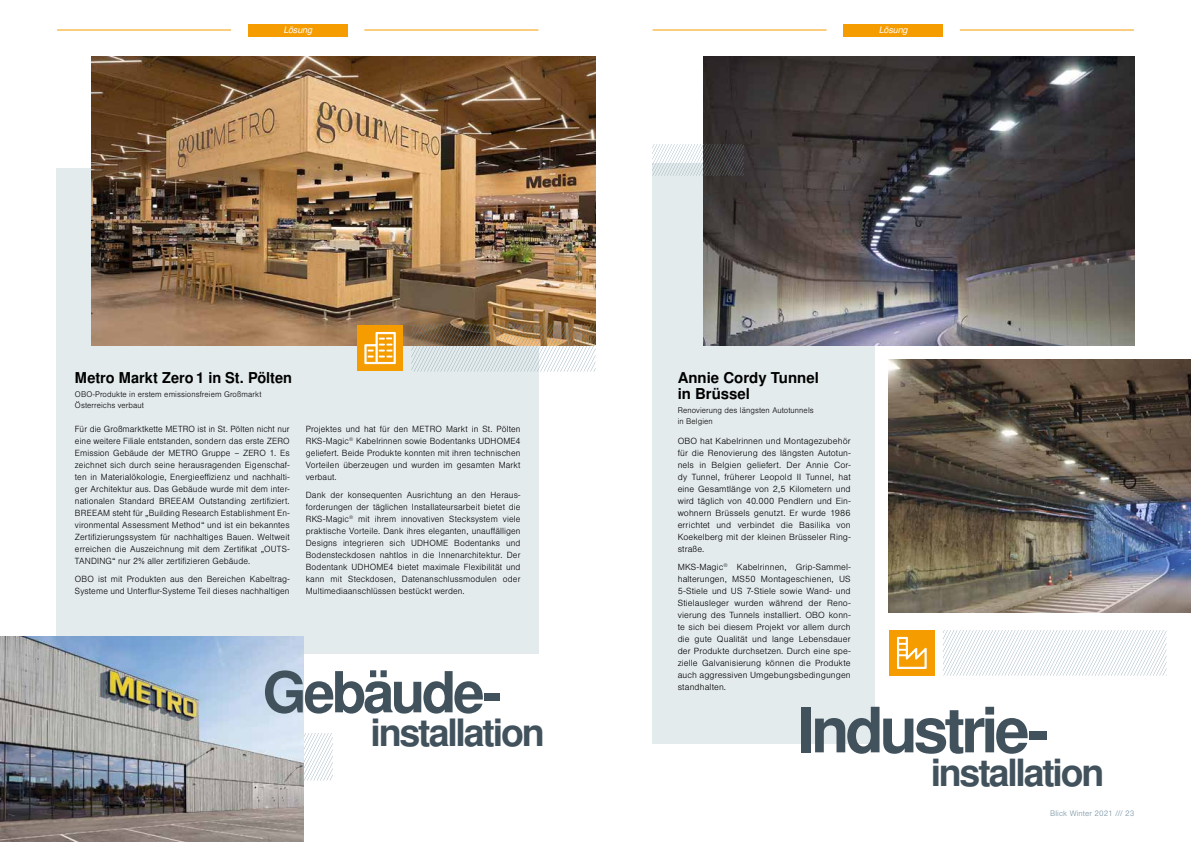
<style>
.page{position:relative;width:1191px;height:842px;background:#fff}
.page>*{position:absolute;margin:0;border:0;box-sizing:border-box;transform-origin:0 0}
.t1{font:700 62.5px "Nimbus San LOT";letter-spacing:-.065em;color:#41525d}
.t2{font:700 56.5px "Nimbus San LOT";letter-spacing:-.06em;color:#41525d}
.t3{font:700 37.7px "Nimbus San LOT";letter-spacing:-.06em;color:#41525d}
.t4{font:700 37.5px "Nimbus San LOT";letter-spacing:-.06em;color:#41525d}
.t5{font:700 15px/16px "Nimbus San LOT";color:#000}
.t6{font:italic 9px "Nimbus San LOT";letter-spacing:-.015em;color:#fff}
.t7{font:300 8.5px/12px "Nimbus San LOT";letter-spacing:.015em;color:#000;text-align:justify}
.t8{font:300 8.5px/10.2px "Nimbus San";letter-spacing:.01em;color:#000}
.t9{font:300 7.5px "Nimbus San LOT";letter-spacing:.015em;color:#7694a4}
</style>
<div class="page">
<div style="left:248px;top:24px;width:99px;height:12px;background:#f59c00"></div>
<hr style="left:364px;top:30px;width:174px;height:1px;background:#f59c00">
<hr style="left:57px;top:30px;width:174px;height:1px;background:#f59c00">
<div style="left:843px;top:24px;width:100px;height:12px;background:#f59c00"></div>
<hr style="left:960px;top:30px;width:173px;height:1px;background:#f59c00">
<hr style="left:652px;top:30px;width:174px;height:1px;background:#f59c00">
<svg style="left:304px;top:733px;width:29px;height:47px"></svg>
<div style="left:57px;top:169px;width:482px;height:485px;background:#e4ebed"></div>
<img style="left:92px;top:57px;width:503px;height:288px">
<img style="left:0;top:636px;width:304px;height:206px">
<div style="left:357px;top:325px;width:46px;height:46px;background:#f59c00"></div>
<svg style="left:365px;top:332px;width:30px;height:32px"></svg>
<img style="left:411px;top:324px;width:184px;height:48px">
<div style="left:652px;top:163px;width:222px;height:581px;background:#e4ebed"></div>
<img style="left:704px;top:57px;width:430px;height:288px">
<img style="left:889px;top:359px;width:302px;height:254px">
<svg style="left:652px;top:144px;width:91px;height:32px"></svg>
<svg style="left:943px;top:630px;width:223px;height:46px"></svg>
<div style="left:889px;top:630px;width:45px;height:46px;background:#f59c00"></div>
<svg style="left:897px;top:637px;width:29px;height:32px"></svg>
<p class="t6" style="left:283px;top:24px;width:30px">Lösung</p>
<p class="t6" style="left:879px;top:24px;width:30px">Lösung</p>
<h3 class="t5" style="left:75px;top:370px;width:219px">Metro Markt Zero 1 in St. Pölten</h3>
<p class="t8" style="left:75px;top:390px;width:188px">OBO-Produkte in erstem emissionsfreiem Großmarkt<br>Österreichs verbaut</p>
<p class="t7" style="left:75px;top:423px;width:216px">Für die Großmarktkette METRO ist in St. Pölten nicht nur eine weitere Filiale entstanden, sondern das erste ZERO Emission Gebäude der METRO Gruppe – ZERO 1. Es zeichnet sich durch seine herausragenden Eigenschaf&shy;ten in Materialökologie, Energieeffizienz und nachhalti&shy;ger Architektur aus. Das Gebäude wurde mit dem inter&shy;nationalen Standard BREEAM Outstanding zertifiziert.<br>BREEAM steht für „Building Research Establishment En&shy;vironmental Assessment Method“ und ist ein bekanntes Zertifizierungssystem für nachhaltiges Bauen. Weltweit erreichen die Auszeichnung mit dem Zertifikat „OUTS-TANDING“ nur 2% aller zertifizieren Gebäude.</p>
<p class="t7" style="left:75px;top:573px;width:216px">OBO ist mit Produkten aus den Bereichen Kabeltrag-<br>Systeme und Unterflur-Systeme Teil dieses nachhaltigen</p>
<p class="t7" style="left:306px;top:423px;width:216px">Projektes und hat für den METRO Markt in St. Pölten RKS-Magic<sup>®</sup> Kabelrinnen sowie Bodentanks UDHOME4 geliefert. Beide Produkte konnten mit ihren technischen Vorteilen überzeugen und wurden im gesamten Markt verbaut.</p>
<p class="t7" style="left:306px;top:489px;width:216px">Dank der konsequenten Ausrichtung an den Heraus&shy;forderungen der täglichen Installateursarbeit bietet die RKS-Magic<sup>®</sup> mit ihrem innovativen Stecksystem viele praktische Vorteile. Dank ihres eleganten, unauffälligen Designs integrieren sich UDHOME Bodentanks und Bodensteckdosen nahtlos in die Innenarchitektur. Der Bodentank UDHOME4 bietet maximale Flexibilität und kann mit Steckdosen, Datenanschlussmodulen oder Multimediaanschlüssen bestückt werden.</p>
<h2 class="t2" style="left:262px;top:659px;width:241px">Gebäude-</h2>
<h3 class="t3" style="left:370px;top:710px;width:176px">installation</h3>
<h3 class="t5" style="left:677px;top:370px;width:143px">Annie Cordy Tunnel in Brüssel</h3>
<p class="t8" style="left:677px;top:406px;width:137px">Renovierung des längsten Autotunnels in Belgien</p>
<p class="t7" style="left:677px;top:435px;width:174px">OBO hat Kabelrinnen und Montagezubehör für die Renovierung des längsten Autotun&shy;nels in Belgien geliefert. Der Annie Cor&shy;dy Tunnel, früherer Leopold II Tunnel, hat eine Gesamtlänge von 2,5 Kilometern und wird täglich von 40.000 Pendlern und Ein&shy;wohnern Brüssels genutzt. Er wurde 1986 errichtet und verbindet die Basilika von Koekelberg mit der kleinen Brüsseler Ring&shy;straße.</p>
<p class="t7" style="left:677px;top:561px;width:174px">MKS-Magic<sup>®</sup> Kabelrinnen, Grip-Sammel&shy;halterungen, MS50 Montageschienen, US 5-Stiele und US 7-Stiele sowie Wand- und Stielausleger wurden während der Reno&shy;vierung des Tunnels installiert. OBO konn&shy;te sich bei diesem Projekt vor allem durch die gute Qualität und lange Lebensdauer der Produkte durchsetzen. Durch eine spe&shy;zielle Galvanisierung können die Produkte auch aggressiven Umgebungsbedingungen standhalten.</p>
<h1 class="t1" style="left:797px;top:693px;width:252px">Industrie-</h1>
<h3 class="t4" style="left:931px;top:750px;width:175px">installation</h3>
<p class="t9" style="left:1050px;top:809px;width:86px">Blick Winter 2021 /// 23</p>
</div>
